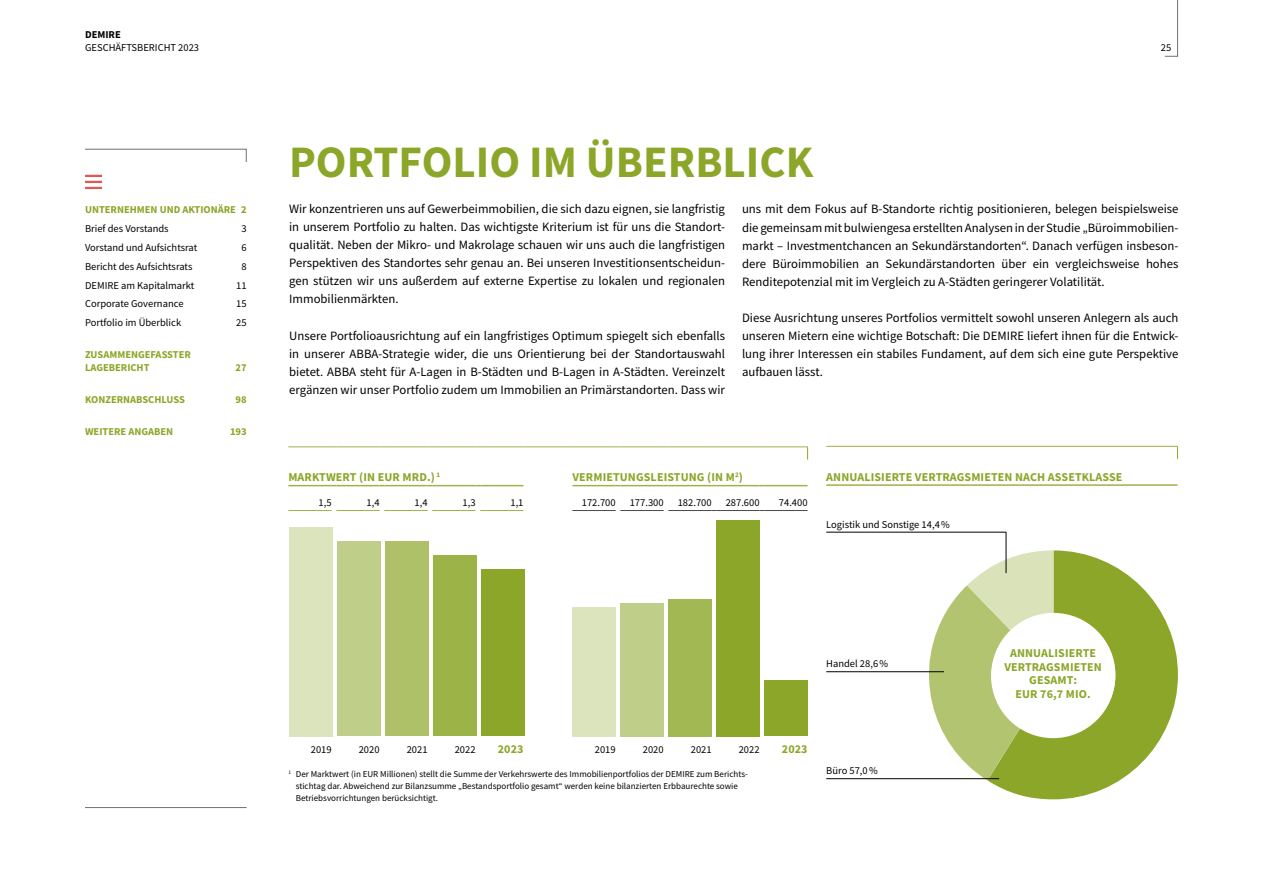
<style>
.page{position:relative;width:1263px;height:893px;background:#fff}
.page>*{position:absolute;margin:0;border:0;box-sizing:border-box;transform-origin:0 0}
.t1{font:700 45px "Source Sans Pro";color:#8ba628}
.t2{font:12.75px/18px "Source Sans Pro";color:#000;text-align:justify}
.t3{font:700 12px/13.5px "Source Sans Pro";letter-spacing:.01em;color:#8ba628;text-align:center}
.t4{font:10.5px "Source Sans Pro";color:#000}
.t5{font:700 10.5px/13.5px "Source Sans Pro";color:#8ba628}
.t6{font:700 10.5px "Source Sans Pro";color:#000}
.t7{font:9px/12px "Source Sans Pro";color:#000}
</style>
<div class="page">
<hr style="left:572px;top:510px;width:44px;height:1px;background:#4a4a49">
<hr style="left:620px;top:510px;width:44px;height:1px;background:#4a4a49">
<hr style="left:668px;top:510px;width:44px;height:1px;background:#4a4a49">
<hr style="left:716px;top:510px;width:44px;height:1px;background:#4a4a49">
<hr style="left:764px;top:510px;width:43px;height:1px;background:#4a4a49">
<hr style="left:288px;top:446px;width:44px;height:1px;background:#9cb348">
<hr style="left:336px;top:446px;width:44px;height:1px;background:#9cb348">
<hr style="left:384px;top:446px;width:44px;height:1px;background:#9cb348">
<hr style="left:432px;top:446px;width:44px;height:1px;background:#9cb348">
<hr style="left:480px;top:446px;width:43px;height:1px;background:#9cb348">
<hr style="left:523px;top:446px;width:49px;height:1px;background:#9cb348">
<hr style="left:572px;top:446px;width:44px;height:1px;background:#9cb348">
<hr style="left:620px;top:446px;width:44px;height:1px;background:#9cb348">
<hr style="left:668px;top:446px;width:44px;height:1px;background:#9cb348">
<hr style="left:716px;top:446px;width:44px;height:1px;background:#9cb348">
<hr style="left:764px;top:446px;width:44px;height:1px;background:#9cb348">
<svg style="left:807px;top:447px;width:1px;height:13px"></svg>
<hr style="left:572px;top:485px;width:44px;height:1px;background:#9cb348">
<hr style="left:620px;top:485px;width:44px;height:1px;background:#9cb348">
<hr style="left:668px;top:485px;width:44px;height:1px;background:#9cb348">
<hr style="left:716px;top:485px;width:44px;height:1px;background:#9cb348">
<hr style="left:764px;top:485px;width:43px;height:1px;background:#9cb348">
<hr style="left:288px;top:510px;width:44px;height:1px;background:#9cb348">
<hr style="left:336px;top:510px;width:44px;height:1px;background:#9cb348">
<hr style="left:384px;top:510px;width:44px;height:1px;background:#9cb348">
<hr style="left:288px;top:485px;width:44px;height:1px;background:#9cb348">
<hr style="left:336px;top:485px;width:44px;height:1px;background:#9cb348">
<hr style="left:384px;top:485px;width:44px;height:1px;background:#9cb348">
<hr style="left:432px;top:485px;width:44px;height:1px;background:#9cb348">
<hr style="left:480px;top:485px;width:43px;height:1px;background:#9cb348">
<hr style="left:432px;top:510px;width:44px;height:1px;background:#9cb348">
<hr style="left:480px;top:510px;width:43px;height:1px;background:#9cb348">
<svg style="left:987px;top:550px;width:191px;height:249px;fill:#8ba628"></svg>
<svg style="left:911px;top:550px;width:142px;height:230px"></svg>
<div style="left:991px;top:614px;width:124px;height:124px;background:#fff;border-radius:50%"></div>
<hr style="left:1006px;top:532px;width:1px;height:41px;background:#000">
<hr style="left:826px;top:778px;width:173px;height:1px;background:#000">
<hr style="left:826px;top:671px;width:118px;height:1px;background:#000">
<hr style="left:826px;top:532px;width:180px;height:1px;background:#000">
<hr style="left:826px;top:446px;width:352px;height:1px;background:#9cb348">
<svg style="left:1177px;top:447px;width:1px;height:12px"></svg>
<hr style="left:826px;top:484px;width:351px;height:2px;background:#9cb348">
<div style="left:433px;top:555px;width:43px;height:181px;background:#9cb348"></div>
<div style="left:481px;top:569px;width:43px;height:167px;background:#8ba628"></div>
<div style="left:716px;top:520px;width:44px;height:216px;background:#8ba628"></div>
<div style="left:764px;top:680px;width:44px;height:56px;background:#8ba628"></div>
<div style="left:385px;top:541px;width:44px;height:195px;background:#aec169"></div>
<div style="left:337px;top:541px;width:43px;height:195px;background:#bfce89"></div>
<div style="left:289px;top:527px;width:43px;height:209px;background:#dce4be"></div>
<div style="left:668px;top:599px;width:43px;height:137px;background:#a2b853"></div>
<div style="left:620px;top:603px;width:44px;height:133px;background:#bfce89"></div>
<div style="left:572px;top:607px;width:44px;height:130px;background:#dce4be"></div>
<svg style="left:85px;top:175px;width:17px;height:14px"></svg>
<svg style="left:85px;top:148px;width:162px;height:14px"></svg>
<svg style="left:1164px;top:0;width:14px;height:57px"></svg>
<hr style="left:85px;top:807px;width:162px;height:1px;background:#70706f">
<p class="t6" style="left:85px;top:27px;width:37px">DEMIRE</p>
<p class="t4" style="left:85px;top:41px;width:116px">GESCHÄFTSBERICHT 2023</p>
<p class="t4" style="left:1161px;top:41px;width:12px">25</p>
<p class="t5" style="left:85px;top:203px;width:163px">UNTERNEHMEN UND AKTIONÄRE 2</p>
<p class="t4" style="left:85px;top:222px;width:85px">Brief des Vorstands</p>
<p class="t4" style="left:241px;top:222px;width:7px">3</p>
<p class="t4" style="left:85px;top:241px;width:114px">Vorstand und Aufsichtsrat</p>
<p class="t4" style="left:241px;top:241px;width:7px">6</p>
<p class="t4" style="left:85px;top:260px;width:109px">Bericht des Aufsichtsrats</p>
<p class="t4" style="left:241px;top:260px;width:7px">8</p>
<p class="t4" style="left:85px;top:278px;width:111px">DEMIRE am Kapitalmarkt</p>
<p class="t4" style="left:236px;top:278px;width:12px">11</p>
<p class="t4" style="left:85px;top:297px;width:100px">Corporate Governance</p>
<p class="t4" style="left:236px;top:297px;width:12px">15</p>
<p class="t4" style="left:85px;top:316px;width:98px">Portfolio im Überblick</p>
<p class="t4" style="left:236px;top:316px;width:12px">25</p>
<p class="t5" style="left:85px;top:347px;width:107px">ZUSAMMENGEFASSTER<br>LAGEBERICHT</p>
<p class="t5" style="left:236px;top:361px;width:13px">27</p>
<p class="t5" style="left:85px;top:393px;width:101px">KONZERNABSCHLUSS</p>
<p class="t5" style="left:236px;top:393px;width:13px">98</p>
<p class="t5" style="left:85px;top:424px;width:90px">WEITERE ANGABEN</p>
<p class="t5" style="left:230px;top:424px;width:18px">193</p>
<h1 class="t1" style="left:289px;top:132px;width:526px">PORTFOLIO IM ÜBERBLICK</h1>
<p class="t2" style="left:289px;top:200px;width:437px">Wir konzentrieren uns auf Gewerbeimmobilien, die sich dazu eignen, sie langfristig in unserem Portfolio zu halten. Das wichtigste Kriterium ist für uns die Standort&shy;qualität. Neben der Mikro- und Makrolage schauen wir uns auch die langfristigen Perspektiven des Standortes sehr genau an. Bei unseren Investitionsentscheidun&shy;gen stützen wir uns außerdem auf externe Expertise zu lokalen und regionalen Immobilienmärkten.</p>
<p class="t2" style="left:289px;top:326px;width:437px">Unsere Portfolioausrichtung auf ein langfristiges Optimum spiegelt sich ebenfalls in unserer ABBA-Strategie wider, die uns Orientierung bei der Standortauswahl bietet. ABBA steht für A-Lagen in B-Städten und B-Lagen in A-Städten. Vereinzelt ergänzen wir unser Portfolio zudem um Immobilien an Primärstandorten. Dass wir</p>
<p class="t2" style="left:742px;top:200px;width:438px">uns mit dem Fokus auf B-Standorte richtig positionieren, belegen beispielsweise die gemeinsam mit bulwiengesa erstellten Analysen in der Studie „Büroimmobilien&shy;markt – Investmentchancen an Sekundärstandorten“. Danach verfügen insbeson&shy;dere Büroimmobilien an Sekundärstandorten über ein vergleichsweise hohes Renditepotenzial mit im Vergleich zu A-Städten geringerer Volatilität.</p>
<p class="t2" style="left:742px;top:308px;width:438px">Diese Ausrichtung unseres Portfolios vermittelt sowohl unseren Anlegern als auch unseren Mietern eine wichtige Botschaft: Die DEMIRE liefert ihnen für die Entwick&shy;lung ihrer Interessen ein stabiles Fundament, auf dem sich eine gute Perspektive aufbauen lässt.</p>
<p class="t3" style="left:288px;top:470px;width:153px">MARKTWERT (IN EUR MRD.) <sup>1</sup></p>
<p class="t3" style="left:572px;top:470px;width:172px">VERMIETUNGSLEISTUNG (IN M<sup>2</sup>)</p>
<p class="t4" style="left:319px;top:496px;width:15px">1,5</p>
<p class="t4" style="left:367px;top:496px;width:15px">1,4</p>
<p class="t4" style="left:414px;top:496px;width:15px">1,4</p>
<p class="t4" style="left:462px;top:496px;width:15px">1,3</p>
<p class="t4" style="left:510px;top:496px;width:15px">1,1</p>
<p class="t4" style="left:582px;top:496px;width:35px">172.700</p>
<p class="t4" style="left:630px;top:496px;width:35px">177.300</p>
<p class="t4" style="left:678px;top:496px;width:35px">182.700</p>
<p class="t4" style="left:726px;top:496px;width:35px">287.600</p>
<p class="t4" style="left:779px;top:496px;width:30px">74.400</p>
<p class="t3" style="left:826px;top:470px;width:298px">ANNUALISIERTE VERTRAGSMIETEN NACH ASSETKLASSE</p>
<p class="t4" style="left:826px;top:518px;width:125px">Logistik und Sonstige 14,4%</p>
<p class="t4" style="left:826px;top:657px;width:63px">Handel 28,6%</p>
<p class="t4" style="left:311px;top:743px;width:22px">2019</p>
<p class="t4" style="left:359px;top:743px;width:22px">2020</p>
<p class="t4" style="left:407px;top:743px;width:22px">2021</p>
<p class="t4" style="left:455px;top:743px;width:22px">2022</p>
<p class="t3" style="left:498px;top:742px;width:27px">2023</p>
<p class="t4" style="left:595px;top:743px;width:22px">2019</p>
<p class="t4" style="left:643px;top:743px;width:22px">2020</p>
<p class="t4" style="left:691px;top:743px;width:22px">2021</p>
<p class="t4" style="left:739px;top:743px;width:22px">2022</p>
<p class="t3" style="left:782px;top:742px;width:27px">2023</p>
<p class="t7" style="left:296px;top:768px;width:453px;text-indent:-7px"><sup>1</sup> Der Marktwert (in EUR Millionen) stellt die Summe der Verkehrswerte des Immobilienportfolios der DEMIRE zum Berichts&shy;stichtag dar. Abweichend zur Bilanzsumme „Bestandsportfolio gesamt“ werden keine bilanzierten Erbbaurechte sowie<br>Betriebsvorrichtungen berücksichtigt.</p>
<p class="t4" style="left:826px;top:764px;width:53px">Büro 57,0%</p>
<p class="t3" style="left:1004px;top:646px;width:99px">ANNUALISIERTE<br>VERTRAGSMIETEN<br>GESAMT:<br>EUR 76,7 MIO.</p>
</div>
